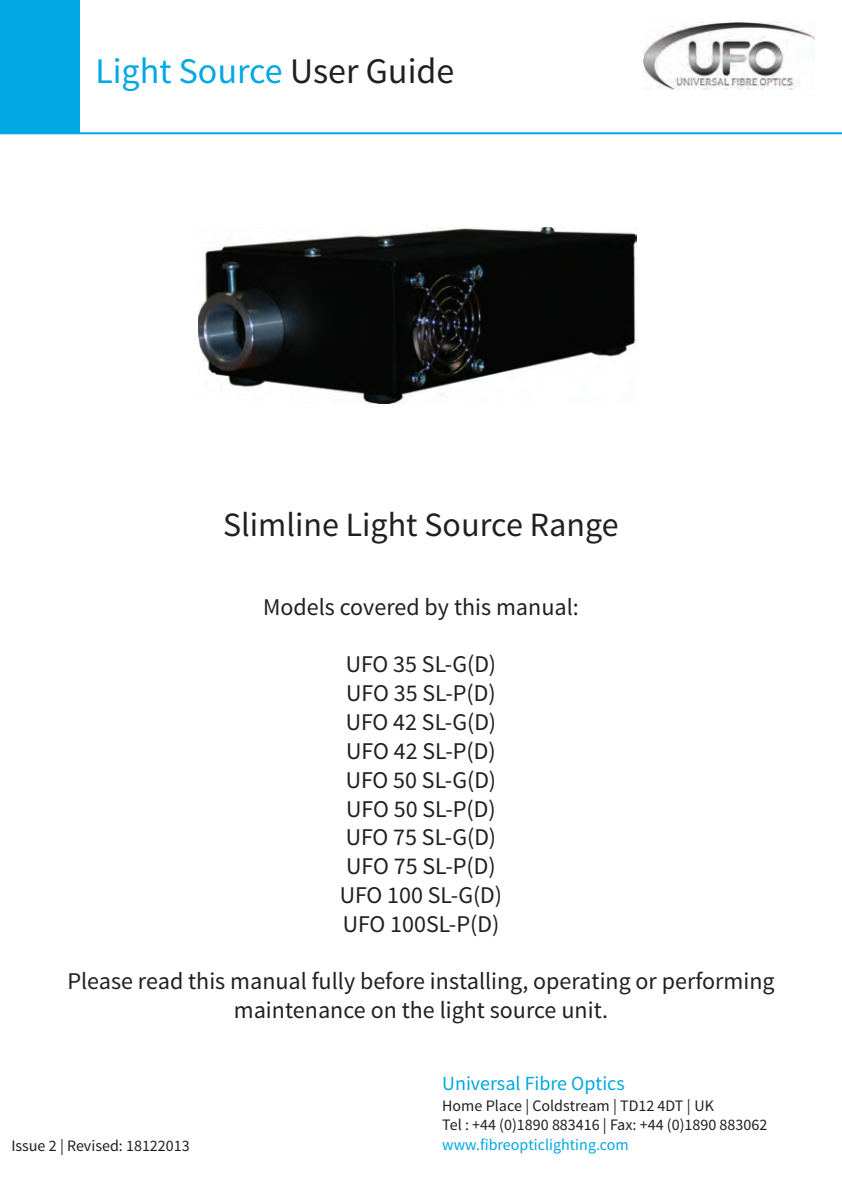
<style>
.page{position:relative;width:842px;height:1191px;background:#fff}
.page>*{position:absolute;margin:0;border:0;box-sizing:border-box;transform-origin:0 0}
.t1{font:36px "Source Sans Pro";color:#00a8e4}
.t2{font:34px "Source Sans Pro";color:#231f20}
.t3{font:24px/28.8px "Source Sans Pro";color:#231f20}
.t4{font:20px "Source Sans Pro";color:#00a8e4}
.t5{font:16px/19.2px "Source Sans Pro";color:#231f20}
.t6{font:16px "Source Sans Pro";color:#00a8e4}
.s1{color:#231f20}
</style>
<div class="page">
<img style="left:199px;top:227px;width:438px;height:176px">
<div style="left:0;top:0;width:79px;height:132px;background:#00a8e4"></div>
<hr style="left:0;top:132px;width:842px;height:2px;background:#00a8e4">
<img style="left:644px;top:22px;width:170px;height:68px">
<h1 class="t1" style="left:95px;top:58px;width:361px">Light Source <span class="s1">User Guide</span></h1>
<h2 class="t2" style="left:223px;top:512px;width:397px">Slimline Light Source Range</h2>
<p class="t3" style="left:263px;top:594px;width:317px">Models covered by this manual:</p>
<p class="t3" style="left:340px;top:652px;width:164px">UFO 35 SL-G(D)<br>UFO 35 SL-P(D)<br>UFO 42 SL-G(D)<br>UFO 42 SL-P(D)<br>UFO 50 SL-G(D)<br>UFO 50 SL-P(D)<br>UFO 75 SL-G(D)<br>UFO 75 SL-P(D)<br>UFO 100 SL-G(D)<br>UFO 100SL-P(D)</p>
<p class="t3" style="left:67px;top:969px;width:709px;text-align:center">Please read this manual fully before installing, operating or performing maintenance on the light source unit.</p>
<p class="t5" style="left:11px;top:1137px;width:180px">Issue 2 | Revised: 18122013</p>
<p class="t4" style="left:442px;top:1076px;width:184px">Universal Fibre Optics</p>
<p class="t5" style="left:442px;top:1097px;width:327px">Home Place | Coldstream | TD12 4DT | UK<br>Tel : +44 (0)1890 883416 | Fax: +44 (0)1890 883062</p>
<p class="t6" style="left:442px;top:1138px;width:188px">www.fibreopticlighting.com</p>
</div>
